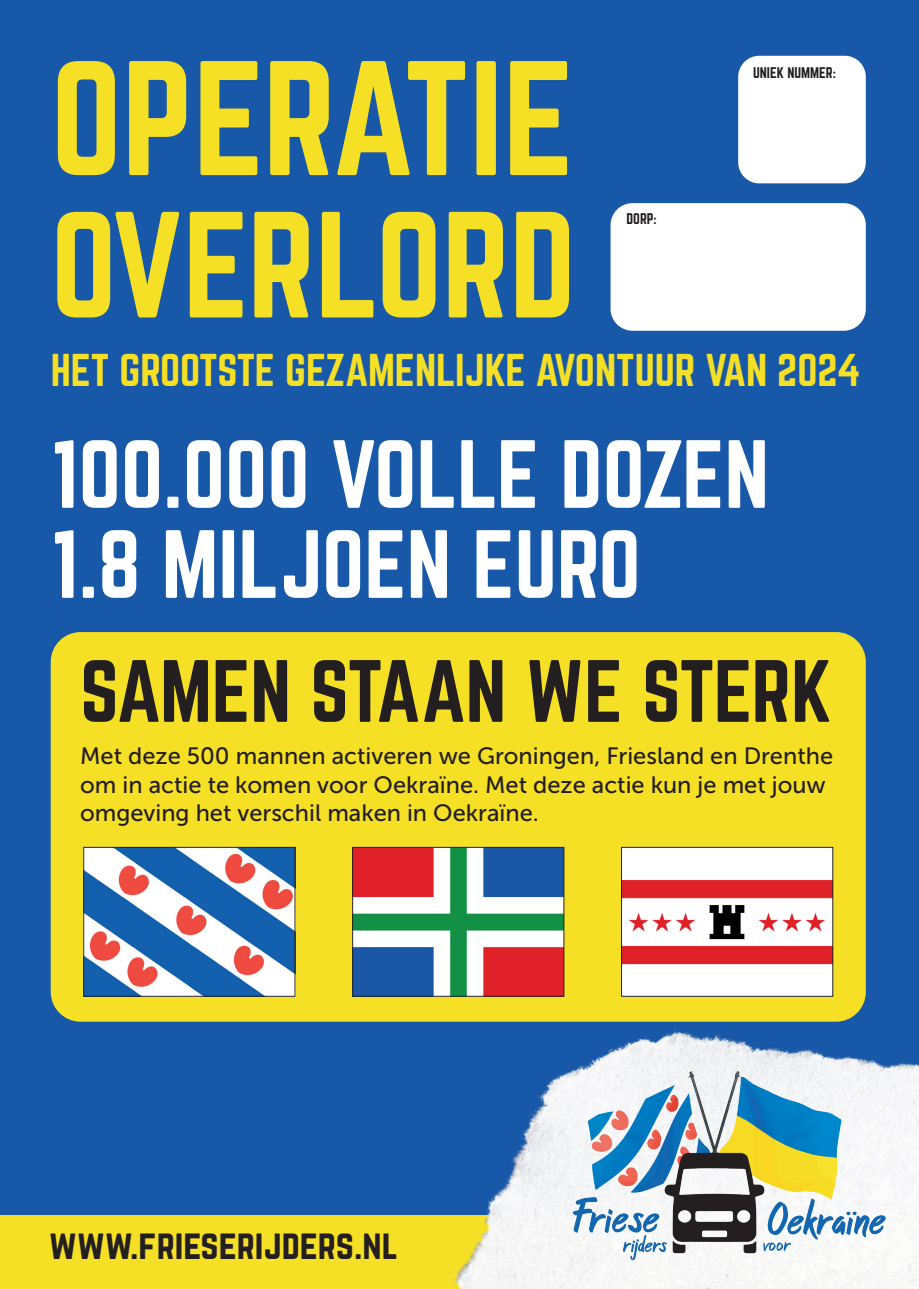
<style>
.page{position:relative;width:919px;height:1289px;background:#fff}
.page>*{position:absolute;margin:0;border:0;box-sizing:border-box;transform-origin:0 0}
.t1{font:142.5px "Norwester";color:#f6e025}
.t2{font:132px "Norwester";color:#f6e025}
.t3{font:84.6px/90px "Norwester";color:#fff}
.t4{font:77.1px "Norwester";letter-spacing:-.01em;color:#231f20}
.t5{font:40.2px "Norwester";color:#f6e025}
.t6{font:36.45px "Norwester";color:#231f20}
.t7{font:23.55px/28.3px "Museo Sans 500";color:#231f20}
.t8{font:13.5px "Norwester";color:#231f20}
</style>
<div class="page">
<div style="left:0;top:0;width:918px;height:1276px;background:#1858a8"></div>
<div style="left:0;top:1215px;width:918px;height:73px;background:#f6e025"></div>
<div style="left:738px;top:56px;width:127px;height:127px;background:#fff;border-radius:21px"></div>
<div style="left:610px;top:203px;width:255px;height:128px;background:#fff;border-radius:22px"></div>
<div style="left:51px;top:632px;width:814px;height:389px;background:#f6e025;border-radius:30px"></div>
<img style="left:381px;top:988px;width:537px;height:300px">
<img style="left:568px;top:1071px;width:320px;height:192px">
<img style="left:85px;top:849px;width:208px;height:145px">
<div style="left:83px;top:847px;width:212px;height:149px;border:1px solid #231f20"></div>
<img style="left:354px;top:849px;width:208px;height:145px">
<div style="left:352px;top:847px;width:212px;height:149px;border:1px solid #231f20"></div>
<img style="left:623px;top:849px;width:208px;height:145px">
<div style="left:621px;top:847px;width:212px;height:149px;border:1px solid #231f20"></div>
<h1 class="t1" style="left:51px;top:50px;width:525px">OPERATIE</h1>
<h2 class="t2" style="left:51px;top:202px;width:526px">OVERLORD</h2>
<p class="t8" style="left:626px;top:212px;width:32px">DORP:</p>
<p class="t8" style="left:753px;top:66px;width:84px">UNIEK NUMMER:</p>
<h3 class="t5" style="left:51px;top:351px;width:811px">HET GROOTSTE GEZAMENLIJKE AVONTUUR VAN 2024</h3>
<h3 class="t3" style="left:51px;top:432px;width:719px">100.000 VOLLE DOZEN<br>1.8 MILJOEN EURO</h3>
<h3 class="t4" style="left:80px;top:654px;width:753px">SAMEN STAAN WE STERK</h3>
<p class="t7" style="left:80px;top:742px;width:754px">Met deze 500 mannen activeren we Groningen, Friesland en Drenthe om in actie te komen voor Oekraïne. Met deze actie kun je met jouw omgeving het verschil maken in Oekraïne.</p>
<h3 class="t6" style="left:49px;top:1226px;width:351px">www.frieserijders.nl</h3>
</div>
